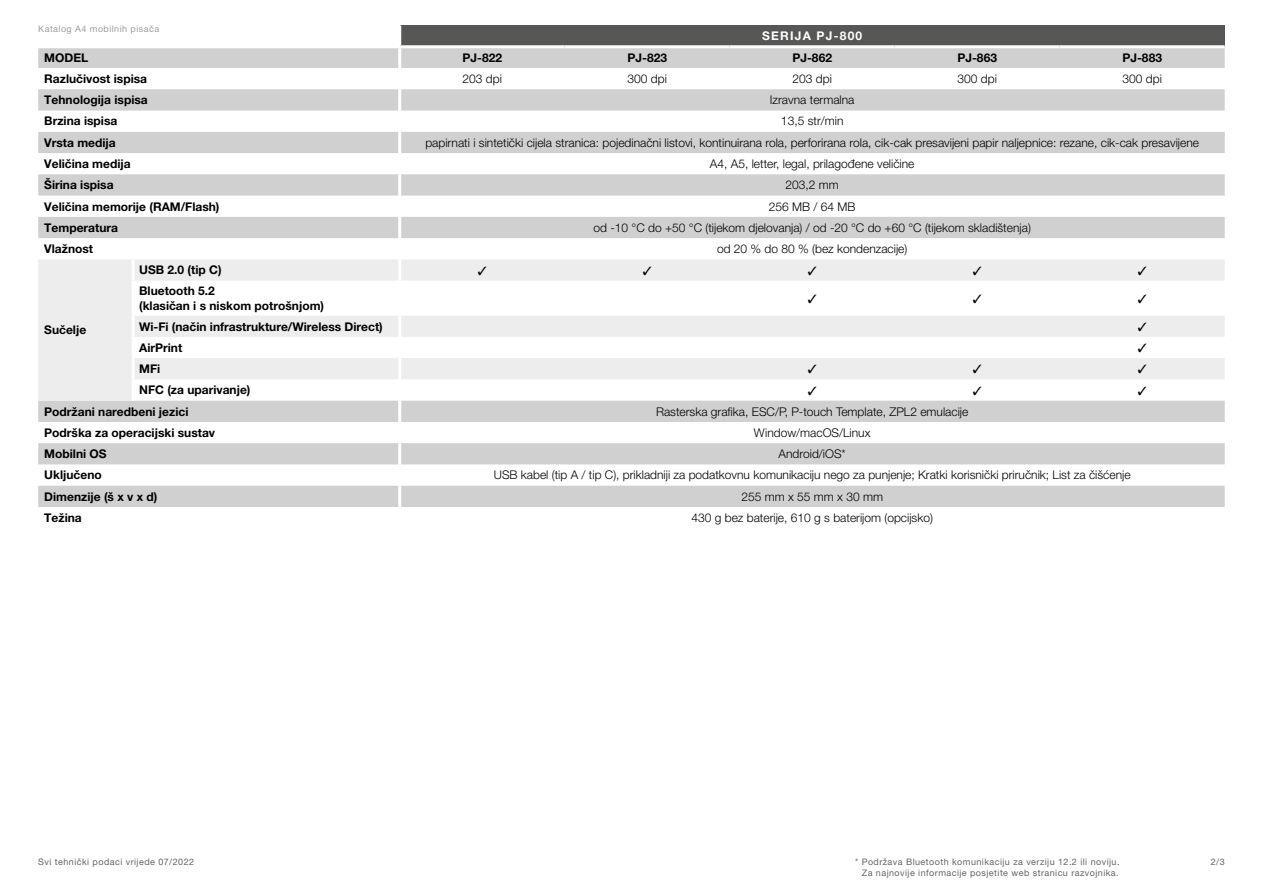
<style>
.page{position:relative;width:1263px;height:893px;background:#fff}
.page>*{position:absolute;margin:0;border:0;box-sizing:border-box;transform-origin:0 0}
.t1{font:300 12px "Helvetica Neue LT Pro";color:#000}
.t2{font:700 12px/14.4px "Helvetica Neue LT Pro";color:#000}
.t3{font:700 12px "Helvetica Neue LT Pro";letter-spacing:.1em;color:#fff}
.t4{font:9px/10.8px "Helvetica Neue LT Pro";letter-spacing:.05em;color:#646363;text-align:right}
.t5{font:9px "Helvetica Neue LT Pro";letter-spacing:.05em;color:#9d9d9c}
</style>
<div class="page">
<div style="left:400px;top:26px;width:825px;height:21px;background:#575756"></div>
<svg style="left:38px;top:48px;width:1187px;height:459px;fill:#d0d0d0"></svg>
<svg style="left:38px;top:259px;width:1187px;height:142px;fill:#f4f4f4"></svg>
<hr style="left:398px;top:26px;width:3px;height:19px;background:#fff">
<hr style="left:398px;top:48px;width:3px;height:20px;background:#fff">
<hr style="left:398px;top:68px;width:3px;height:21px;background:#fff">
<hr style="left:398px;top:89px;width:3px;height:22px;background:#fff">
<hr style="left:398px;top:111px;width:3px;height:21px;background:#fff">
<hr style="left:398px;top:132px;width:3px;height:21px;background:#fff">
<hr style="left:398px;top:153px;width:3px;height:21px;background:#fff">
<hr style="left:398px;top:174px;width:3px;height:22px;background:#fff">
<hr style="left:398px;top:196px;width:3px;height:21px;background:#fff">
<hr style="left:398px;top:217px;width:3px;height:21px;background:#fff">
<hr style="left:398px;top:238px;width:3px;height:21px;background:#fff">
<hr style="left:132px;top:259px;width:3px;height:22px;background:#fff">
<hr style="left:398px;top:259px;width:3px;height:22px;background:#fff">
<hr style="left:132px;top:281px;width:3px;height:35px;background:#fff">
<hr style="left:398px;top:281px;width:3px;height:35px;background:#fff">
<hr style="left:132px;top:316px;width:3px;height:21px;background:#fff">
<hr style="left:398px;top:316px;width:3px;height:21px;background:#fff">
<hr style="left:132px;top:337px;width:3px;height:21px;background:#fff">
<hr style="left:398px;top:337px;width:3px;height:21px;background:#fff">
<hr style="left:132px;top:358px;width:3px;height:21px;background:#fff">
<hr style="left:398px;top:358px;width:3px;height:21px;background:#fff">
<hr style="left:132px;top:379px;width:3px;height:22px;background:#fff">
<hr style="left:398px;top:379px;width:3px;height:22px;background:#fff">
<hr style="left:398px;top:401px;width:3px;height:21px;background:#fff">
<hr style="left:398px;top:422px;width:3px;height:21px;background:#fff">
<hr style="left:398px;top:443px;width:3px;height:21px;background:#fff">
<hr style="left:398px;top:464px;width:3px;height:22px;background:#fff">
<hr style="left:398px;top:486px;width:3px;height:21px;background:#fff">
<hr style="left:400px;top:45px;width:165px;height:3px;background:#fff">
<hr style="left:565px;top:45px;width:165px;height:3px;background:#fff">
<hr style="left:730px;top:45px;width:165px;height:3px;background:#fff">
<hr style="left:895px;top:45px;width:165px;height:3px;background:#fff">
<hr style="left:1060px;top:45px;width:165px;height:3px;background:#fff">
<svg style="left:478px;top:266px;width:8px;height:9px"></svg>
<svg style="left:643px;top:266px;width:8px;height:9px"></svg>
<svg style="left:808px;top:266px;width:8px;height:9px"></svg>
<svg style="left:973px;top:266px;width:8px;height:9px"></svg>
<svg style="left:1138px;top:266px;width:8px;height:9px"></svg>
<svg style="left:808px;top:294px;width:8px;height:9px"></svg>
<svg style="left:973px;top:294px;width:8px;height:9px"></svg>
<svg style="left:1138px;top:294px;width:8px;height:9px"></svg>
<svg style="left:1138px;top:322px;width:8px;height:9px"></svg>
<svg style="left:1138px;top:344px;width:8px;height:8px"></svg>
<svg style="left:808px;top:365px;width:8px;height:9px"></svg>
<svg style="left:973px;top:365px;width:8px;height:9px"></svg>
<svg style="left:1138px;top:365px;width:8px;height:9px"></svg>
<svg style="left:808px;top:386px;width:8px;height:9px"></svg>
<svg style="left:973px;top:386px;width:8px;height:9px"></svg>
<svg style="left:1138px;top:386px;width:8px;height:9px"></svg>
<p class="t5" style="left:38px;top:23px;width:122px">Katalog A4 mobilnih pisača</p>
<p class="t3" style="left:762px;top:29px;width:101px">SERIJA PJ-800</p>
<p class="t2" style="left:44px;top:50px;width:46px">MODEL</p>
<p class="t2" style="left:462px;top:50px;width:41px">PJ-822</p>
<p class="t2" style="left:627px;top:50px;width:41px">PJ-823</p>
<p class="t2" style="left:792px;top:50px;width:41px">PJ-862</p>
<p class="t2" style="left:957px;top:50px;width:41px">PJ-863</p>
<p class="t2" style="left:1122px;top:50px;width:41px">PJ-883</p>
<p class="t2" style="left:44px;top:71px;width:104px">Razlučivost ispisa</p>
<p class="t1" style="left:463px;top:71px;width:41px">203 dpi</p>
<p class="t1" style="left:627px;top:71px;width:41px">300 dpi</p>
<p class="t1" style="left:792px;top:71px;width:41px">203 dpi</p>
<p class="t1" style="left:957px;top:71px;width:41px">300 dpi</p>
<p class="t1" style="left:1122px;top:71px;width:41px">300 dpi</p>
<p class="t2" style="left:44px;top:92px;width:105px">Tehnologija ispisa</p>
<p class="t1" style="left:770px;top:93px;width:86px">Izravna termalna</p>
<p class="t2" style="left:44px;top:114px;width:75px">Brzina ispisa</p>
<p class="t1" style="left:781px;top:114px;width:64px">13,5 str/min</p>
<p class="t2" style="left:44px;top:135px;width:73px">Vrsta medija</p>
<p class="t1" style="left:425px;top:135px;width:775px">papirnati i sintetički cijela stranica: pojedinačni listovi, kontinuirana rola, perforirana rola, cik-cak presavijeni papir naljepnice: rezane, cik-cak presavijene</p>
<p class="t2" style="left:44px;top:156px;width:88px">Veličina medija</p>
<p class="t1" style="left:710px;top:156px;width:206px">A4, A5, letter, legal, prilagođene veličine</p>
<p class="t2" style="left:44px;top:178px;width:71px">Širina ispisa</p>
<p class="t1" style="left:785px;top:178px;width:55px">203,2 mm</p>
<p class="t2" style="left:44px;top:199px;width:177px">Veličina memorije (RAM/Flash)</p>
<p class="t1" style="left:769px;top:199px;width:88px">256 MB / 64 MB</p>
<p class="t2" style="left:44px;top:220px;width:75px">Temperatura</p>
<p class="t1" style="left:593px;top:220px;width:439px">od -10 °C do +50 °C (tijekom djelovanja) / od -20 °C do +60 °C (tijekom skladištenja)</p>
<p class="t2" style="left:44px;top:241px;width:50px">Vlažnost</p>
<p class="t1" style="left:717px;top:241px;width:192px">od 20 % do 80 % (bez kondenzacije)</p>
<p class="t2" style="left:139px;top:263px;width:84px">USB 2.0 (tip C)</p>
<p class="t2" style="left:139px;top:284px;width:187px">Bluetooth 5.2<br>(klasičan i s niskom potrošnjom)</p>
<p class="t2" style="left:139px;top:319px;width:245px">Wi-Fi (način infrastrukture/Wireless Direct)</p>
<p class="t2" style="left:139px;top:340px;width:45px">AirPrint</p>
<p class="t2" style="left:139px;top:361px;width:23px">MFi</p>
<p class="t2" style="left:139px;top:383px;width:113px">NFC (za uparivanje)</p>
<p class="t2" style="left:44px;top:404px;width:146px">Podržani naredbeni jezici</p>
<p class="t1" style="left:656px;top:404px;width:314px">Rasterska grafika, ESC/P, P-touch Template, ZPL2 emulacije</p>
<p class="t2" style="left:44px;top:425px;width:172px">Podrška za operacijski sustav</p>
<p class="t1" style="left:754px;top:425px;width:118px">Window/macOS/Linux</p>
<p class="t2" style="left:44px;top:446px;width:64px">Mobilni OS</p>
<p class="t1" style="left:779px;top:447px;width:69px">Android/iOS*</p>
<p class="t2" style="left:44px;top:468px;width:59px">Uključeno</p>
<p class="t1" style="left:494px;top:468px;width:638px">USB kabel (tip A / tip C), prikladniji za podatkovnu komunikaciju nego za punjenje; Kratki korisnički priručnik; List za čišćenje</p>
<p class="t2" style="left:44px;top:489px;width:115px">Dimenzije (š x v x d)</p>
<p class="t1" style="left:741px;top:489px;width:143px">255 mm x 55 mm x 30 mm</p>
<p class="t2" style="left:44px;top:510px;width:39px">Težina</p>
<p class="t1" style="left:691px;top:510px;width:243px">430 g bez baterije, 610 g s baterijom (opcijsko)</p>
<p class="t2" style="left:44px;top:323px;width:43px">Sučelje</p>
<p class="t4" style="left:38px;top:857px;width:157px">Svi tehnički podaci vrijede 07/2022</p>
<p class="t4" style="left:1211px;top:857px;width:15px">2/3</p>
<p class="t4" style="left:855px;top:857px;width:266px">* Podržava Bluetooth komunikaciju za verziju 12.2 ili noviju.<br>Za najnovije informacije posjetite web stranicu razvojnika.</p>
</div>
